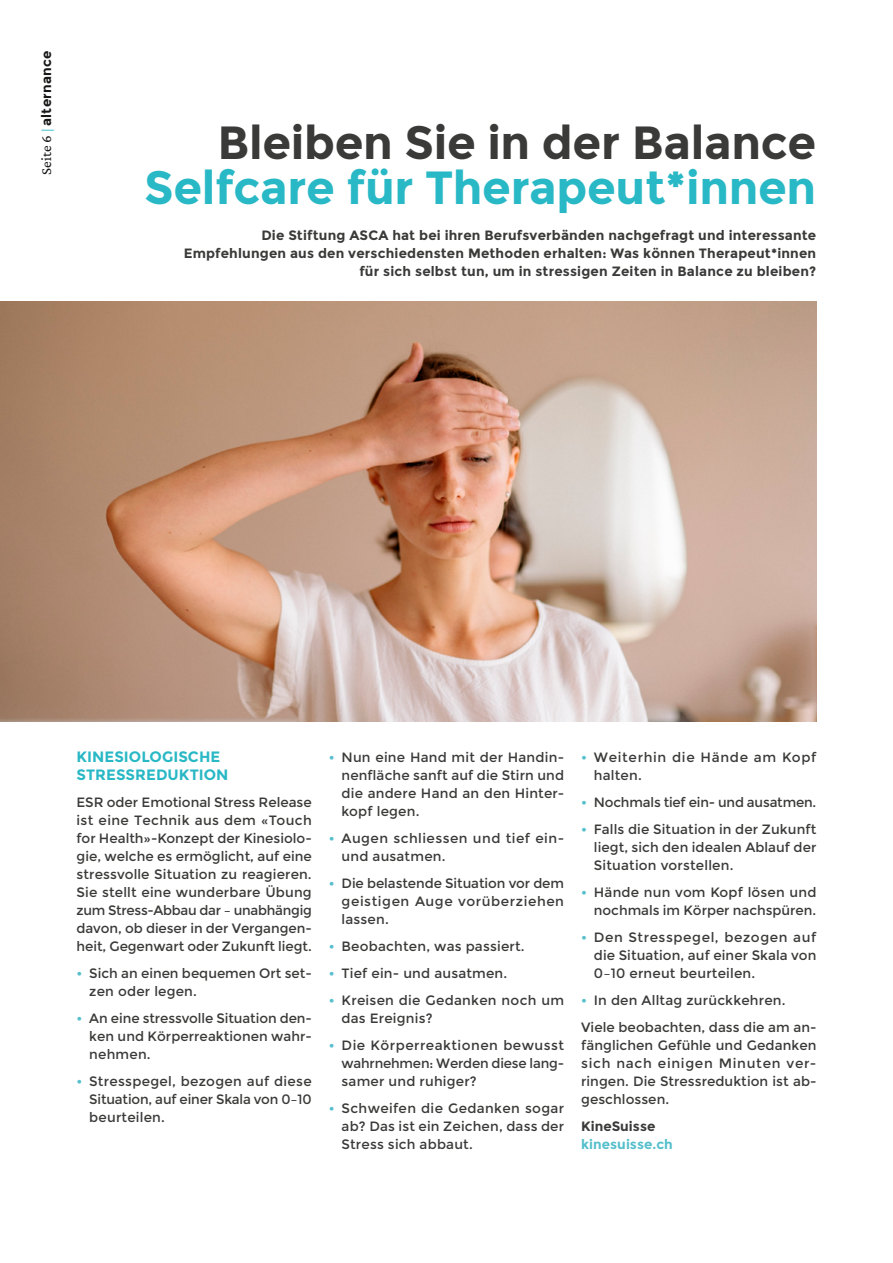
<style>
.page{position:relative;width:893px;height:1263px;background:#fff}
.page>*{position:absolute;margin:0;border:0;box-sizing:border-box;transform-origin:0 0}
.t1{font:700 46.5px "Montserrat";letter-spacing:-.005em;color:#29b8c5}
.t2{font:700 46.5px "Montserrat";letter-spacing:-.005em;color:#3a3a39}
.t3{font:700 15px/18px "Montserrat";letter-spacing:.005em;color:#29b8c5}
.t4{font:13.5px/18px "Montserrat";letter-spacing:.01em;color:#3a3a39;text-align:justify}
.t5{font:700 13.5px/18px "Montserrat";letter-spacing:.015em;color:#3a3a39;text-align:right}
.t6{font:13.5px/18px "Montserrat";letter-spacing:.035em;color:#3a3a39}
.t7{font:13.5px/18px "Montserrat";letter-spacing:.05em;color:#3a3a39}
.t8{font:13.5px "Montserrat";letter-spacing:-.015em;color:#3a3a39}
.t9{font:700 13.5px "Montserrat";letter-spacing:.015em;color:#181716}
.t10{font:700 13.5px "Montserrat";letter-spacing:.005em;color:#55bfcb}
.s1{font-family:"Crimson Pro";font-weight:200;font-size:15px}
.s2{font-family:"Crimson Pro";font-weight:200;color:#29b8c5}
.s3{font-weight:700;color:#55bfcb}
</style>
<div class="page">
<img style="left:0;top:302px;width:816px;height:420px">
<p class="t9" style="left:38px;top:175px;width:126px;rotate:-90deg"><span class="s1">Seite 6</span> <span class="s2">|</span> alternance</p>
<h1 class="t2" style="left:217px;top:115px;width:600px">Bleiben Sie in der Balance</h1>
<h1 class="t1" style="left:144px;top:160px;width:674px">Selfcare für Therapeut*innen</h1>
<p class="t5" style="left:184px;top:226px;width:634px">Die Stiftung ASCA hat bei ihren Berufsverbänden nachgefragt und interessante<br>Empfehlungen aus den verschiedensten Methoden erhalten: Was können Therapeut*innen für sich selbst tun, um in stressigen Zeiten in Balance zu bleiben?</p>
<p class="t3" style="left:77px;top:748px;width:153px">KINESIOLOGISCHE<br>STRESSREDUKTION</p>
<p class="t4" style="left:77px;top:793px;width:237px">ESR oder Emotional Stress Release ist eine Technik aus dem «Touch for Health»-Konzept der Kinesiolo&shy;gie, welche es ermöglicht, auf eine stressvolle Situation zu reagieren.<br>Sie stellt eine wunderbare Übung zum Stress-Abbau dar – unabhängig davon, ob dieser in der Vergangen&shy;heit, Gegenwart oder Zukunft liegt.</p>
<p class="t4" style="left:89px;top:964px;width:224px;text-indent:-13px"><span class="s3">•</span> Sich an einen bequemen Ort set&shy;zen oder legen.</p>
<p class="t4" style="left:89px;top:1009px;width:224px;text-indent:-13px"><span class="s3">•</span> An eine stressvolle Situation den&shy;ken und Körperreaktionen wahr&shy;nehmen.</p>
<p class="t4" style="left:89px;top:1072px;width:224px;text-indent:-13px"><span class="s3">•</span> Stresspegel, bezogen auf diese Situation, auf einer Skala von 0–10 beurteilen.</p>
<p class="t4" style="left:342px;top:748px;width:224px;text-indent:-13px"><span class="s3">•</span> Nun eine Hand mit der Handin&shy;nenfläche sanft auf die Stirn und die andere Hand an den Hinter&shy;kopf legen.</p>
<p class="t6" style="left:342px;top:829px;width:224px;text-indent:-13px"><span class="s3">•</span> Augen schliessen und tief ein&shy;und ausatmen.</p>
<p class="t4" style="left:342px;top:874px;width:224px;text-indent:-13px"><span class="s3">•</span> Die belastende Situation vor dem geistigen Auge vorüberziehen lassen.</p>
<p class="t4" style="left:329px;top:937px;width:197px"><span class="s3">•</span> Beobachten, was passiert.</p>
<p class="t4" style="left:329px;top:964px;width:180px"><span class="s3">•</span> Tief ein- und ausatmen.</p>
<p class="t4" style="left:342px;top:991px;width:224px;text-indent:-13px"><span class="s3">•</span> Kreisen die Gedanken noch um das Ereignis?</p>
<p class="t4" style="left:342px;top:1036px;width:224px;text-indent:-13px"><span class="s3">•</span> Die Körperreaktionen bewusst wahrnehmen: Werden diese lang&shy;samer und ruhiger?</p>
<p class="t4" style="left:342px;top:1099px;width:224px;text-indent:-13px"><span class="s3">•</span> Schweifen die Gedanken sogar ab? Das ist ein Zeichen, dass der Stress sich abbaut.</p>
<p class="t7" style="left:594px;top:748px;width:224px;text-indent:-13px"><span class="s3">•</span> Weiterhin die Hände am Kopf halten.</p>
<p class="t8" style="left:581px;top:794px;width:237px"><span class="s3">•</span> Nochmals tief ein- und ausatmen.</p>
<p class="t4" style="left:594px;top:820px;width:224px;text-indent:-13px"><span class="s3">•</span> Falls die Situation in der Zukunft liegt, sich den idealen Ablauf der Situation vorstellen.</p>
<p class="t4" style="left:581px;top:883px;width:237px;text-align:right"><span class="s3">•</span> Hände nun vom Kopf lösen und nochmals im Körper nachspüren.</p>
<p class="t4" style="left:594px;top:928px;width:224px;text-indent:-13px"><span class="s3">•</span> Den Stresspegel, bezogen auf die Situation, auf einer Skala von 0–10 erneut beurteilen.</p>
<p class="t4" style="left:581px;top:987px;width:237px;line-height:27px"><span class="s3">•</span> In den Alltag zurückkehren.<br>Viele beobachten, dass die am an-</p>
<p class="t4" style="left:581px;top:1036px;width:237px">fänglichen Gefühle und Gedanken sich nach einigen Minuten ver&shy;ringen. Die Stressreduktion ist ab&shy;geschlossen.</p>
<p class="t5" style="left:581px;top:1117px;width:76px">KineSuisse</p>
<p class="t10" style="left:581px;top:1136px;width:93px">kinesuisse.ch</p>
</div>
